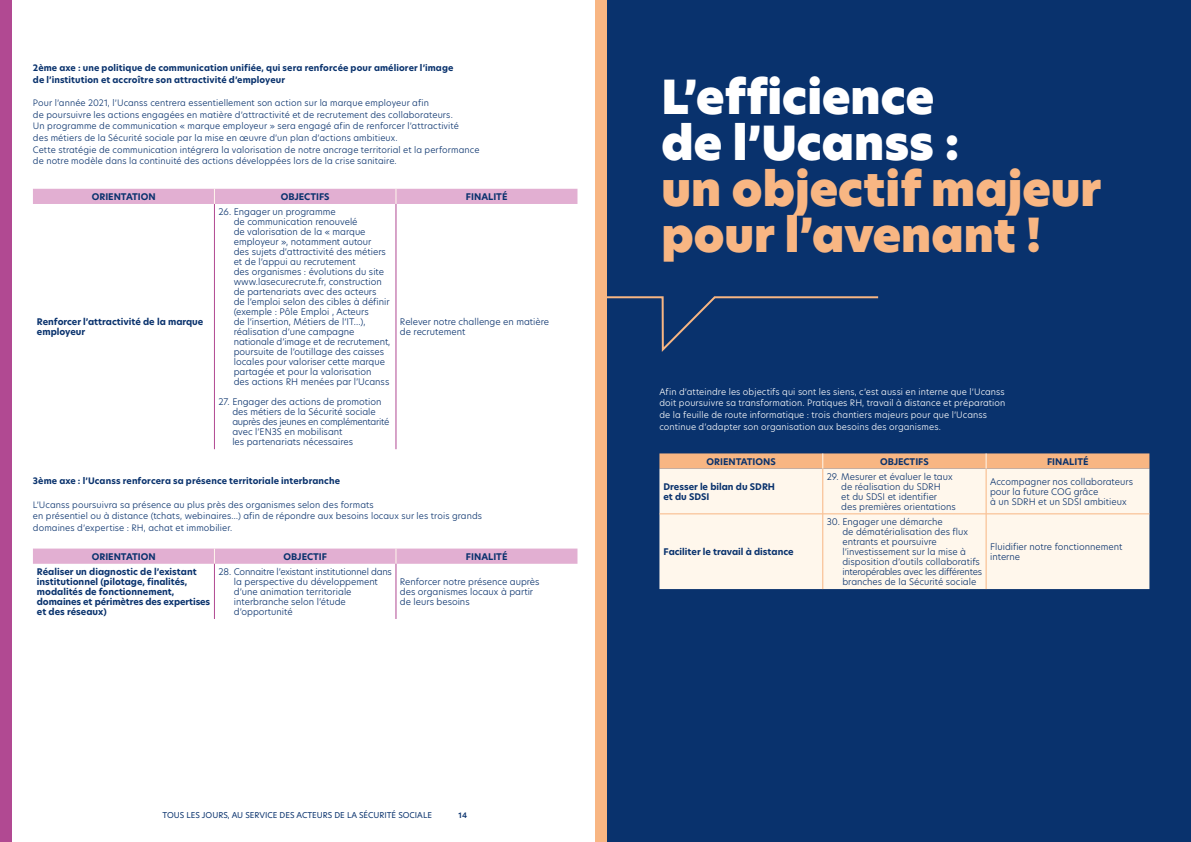
<style>
.page{position:relative;width:1191px;height:842px;background:#fff}
.page>*{position:absolute;margin:0;border:0;box-sizing:border-box;transform-origin:0 0}
.t1{font:46px/46px "Hero New Super";color:#f8b683}
.t2{font:46px/46px "Hero New Super";color:#fff}
.t3{font:300 9px/10px "Hero New";color:#09326d}
.t4{font:700 9px/10px "Hero New";color:#09326d}
.t5{font:300 8.8px/11.7px "Hero New";letter-spacing:.01em;color:#09326d}
.t6{font:300 8.8px/11.7px "Hero New";letter-spacing:.01em;color:#fff}
.t7{font:700 8.8px/11.7px "Hero New";letter-spacing:.01em;color:#09326d}
.t8{font:8px "Hero New";color:#09326d}
.t9{font:600 7.4px "Hero New";color:#09326d}
</style>
<div class="page">
<div style="left:33px;top:189px;width:544px;height:15px;background:#e2afd2"></div>
<hr style="left:214px;top:204px;width:1px;height:245px;background:#b14992">
<hr style="left:396px;top:204px;width:1px;height:245px;background:#b14992">
<svg style="left:33px;top:549px;width:544px;height:15px;background:#e2b0d2"></svg>
<hr style="left:214px;top:564px;width:1px;height:55px;background:#b14992">
<hr style="left:396px;top:564px;width:1px;height:55px;background:#b14992">
<div style="left:601px;top:0;width:590px;height:842px;background:#09326d"></div>
<svg style="left:607px;top:296px;width:272px;height:56px"></svg>
<div style="left:659px;top:469px;width:490px;height:120px;background:#fff7ec"></div>
<svg style="left:659px;top:453px;width:490px;height:16px;background:#edb184"></svg>
<hr style="left:822px;top:469px;width:1px;height:45px;background:#f8b683">
<hr style="left:985px;top:469px;width:1px;height:45px;background:#f8b683">
<hr style="left:659px;top:514px;width:163px;height:1px;background:#f8b683">
<hr style="left:822px;top:514px;width:164px;height:1px;background:#f8b683">
<hr style="left:822px;top:514px;width:1px;height:75px;background:#f8b683">
<hr style="left:986px;top:514px;width:163px;height:1px;background:#f8b683">
<hr style="left:985px;top:514px;width:1px;height:75px;background:#f8b683">
<div style="left:0;top:0;width:11px;height:842px;background:#b14992"></div>
<div style="left:595px;top:0;width:12px;height:842px;background:#f8b683"></div>
<p class="t7" style="left:33px;top:62px;width:422px">2ème axe : une politique de communication unifiée, qui sera renforcée pour améliorer l’image de l’institution et accroître son attractivité d’employeur</p>
<p class="t5" style="left:33px;top:97px;width:448px">Pour l’année 2021, l’Ucanss centrera essentiellement son action sur la marque employeur afin<br>de poursuivre les actions engagées en matière d’attractivité et de recrutement des collaborateurs.<br>Un programme de communication « marque employeur » sera engagé afin de renforcer l’attractivité<br>des métiers de la Sécurité sociale par la mise en œuvre d’un plan d’actions ambitieux.<br>Cette stratégie de communication intégrera la valorisation de notre ancrage territorial et la performance de notre modèle dans la continuité des actions développées lors de la crise sanitaire.</p>
<p class="t4" style="left:92px;top:192px;width:65px">ORIENTATION</p>
<p class="t4" style="left:281px;top:192px;width:50px">OBJECTIFS</p>
<p class="t4" style="left:466px;top:192px;width:43px">FINALITÉ</p>
<p class="t4" style="left:37px;top:317px;width:168px">Renforcer l’attractivité de la marque employeur</p>
<p class="t3" style="left:234px;top:207px;width:158px;text-indent:-15px">26. Engager un programme<br>de communication renouvelé<br>de valorisation de la « marque employeur », notamment autour<br>des sujets d’attractivité des métiers et de l’appui au recrutement<br>des organismes : évolutions du site www.lasecurecrute.fr, construction de partenariats avec des acteurs<br>de l’emploi selon des cibles à définir (exemple : Pôle Emploi , Acteurs<br>de l’insertion, Métiers de l’IT…), réalisation d’une campagne nationale d’image et de recrutement, poursuite de l’outillage des caisses locales pour valoriser cette marque partagée et pour la valorisation<br>des actions RH menées par l’Ucanss</p>
<p class="t3" style="left:232px;top:397px;width:159px;text-indent:-14px">27. Engager des actions de promotion des métiers de la Sécurité sociale auprès des jeunes en complémentarité avec l’EN3S en mobilisant<br>les partenariats nécessaires</p>
<p class="t3" style="left:400px;top:317px;width:151px">Relever notre challenge en matière de recrutement</p>
<p class="t7" style="left:33px;top:475px;width:309px">3ème axe : l’Ucanss renforcera sa présence territoriale interbranche</p>
<p class="t5" style="left:33px;top:498px;width:451px">L’Ucanss poursuivra sa présence au plus près des organismes selon des formats<br>en présentiel ou à distance (tchats, webinaires…) afin de répondre aux besoins locaux sur les trois grands domaines d’expertise : RH, achat et immobilier.</p>
<p class="t4" style="left:92px;top:551px;width:65px">ORIENTATION</p>
<p class="t4" style="left:283px;top:551px;width:45px">OBJECTIF</p>
<p class="t4" style="left:466px;top:551px;width:43px">FINALITÉ</p>
<p class="t4" style="left:37px;top:567px;width:175px">Réaliser un diagnostic de l’existant institutionnel (pilotage, finalités, modalités de fonctionnement, domaines et périmètres des expertises et des réseaux)</p>
<p class="t3" style="left:234px;top:566px;width:160px;text-indent:-15px">28. Connaitre l’existant institutionnel dans la perspective du développement d’une animation territoriale interbranche selon l’étude d’opportunité</p>
<p class="t3" style="left:400px;top:576px;width:141px">Renforcer notre présence auprès des organismes locaux à partir de leurs besoins</p>
<p class="t8" style="left:162px;top:809px;width:271px">TOUS LES JOURS, AU SERVICE DES ACTEURS DE LA SÉCURITÉ SOCIALE</p>
<p class="t9" style="left:458px;top:810px;width:10px">14</p>
<h1 class="t2" style="left:661px;top:75px;width:299px">L’efficience de l’Ucanss :</h1>
<h1 class="t1" style="left:661px;top:167px;width:441px">un objectif majeur pour l’avenant !</h1>
<p class="t6" style="left:659px;top:385px;width:347px">Afin d’atteindre les objectifs qui sont les siens, c’est aussi en interne que l’Ucanss doit poursuivre sa transformation. Pratiques RH, travail à distance et préparation de la feuille de route informatique : trois chantiers majeurs pour que l’Ucanss continue d’adapter son organisation aux besoins des organismes.</p>
<p class="t4" style="left:706px;top:456px;width:71px">ORIENTATIONS</p>
<p class="t4" style="left:880px;top:456px;width:50px">OBJECTIFS</p>
<p class="t4" style="left:1047px;top:456px;width:43px">FINALITÉ</p>
<p class="t4" style="left:663px;top:482px;width:113px">Dresser le bilan du SDRH et du SDSI</p>
<p class="t3" style="left:841px;top:471px;width:116px;text-indent:-14px">29. Mesurer et évaluer le taux de réalisation du SDRH<br>et du SDSI et identifier<br>des premières orientations</p>
<p class="t3" style="left:990px;top:476px;width:144px">Accompagner nos collaborateurs pour la future COG grâce<br>à un SDRH et un SDSI ambitieux</p>
<p class="t4" style="left:663px;top:547px;width:132px">Faciliter le travail à distance</p>
<p class="t3" style="left:842px;top:516px;width:141px;text-indent:-16px">30. Engager une démarche<br>de dématérialisation des flux entrants et poursuivre l’investissement sur la mise à disposition d’outils collaboratifs interopérables avec les différentes branches de la Sécurité sociale</p>
<p class="t3" style="left:990px;top:541px;width:134px">Fluidifier notre fonctionnement interne</p>
</div>
